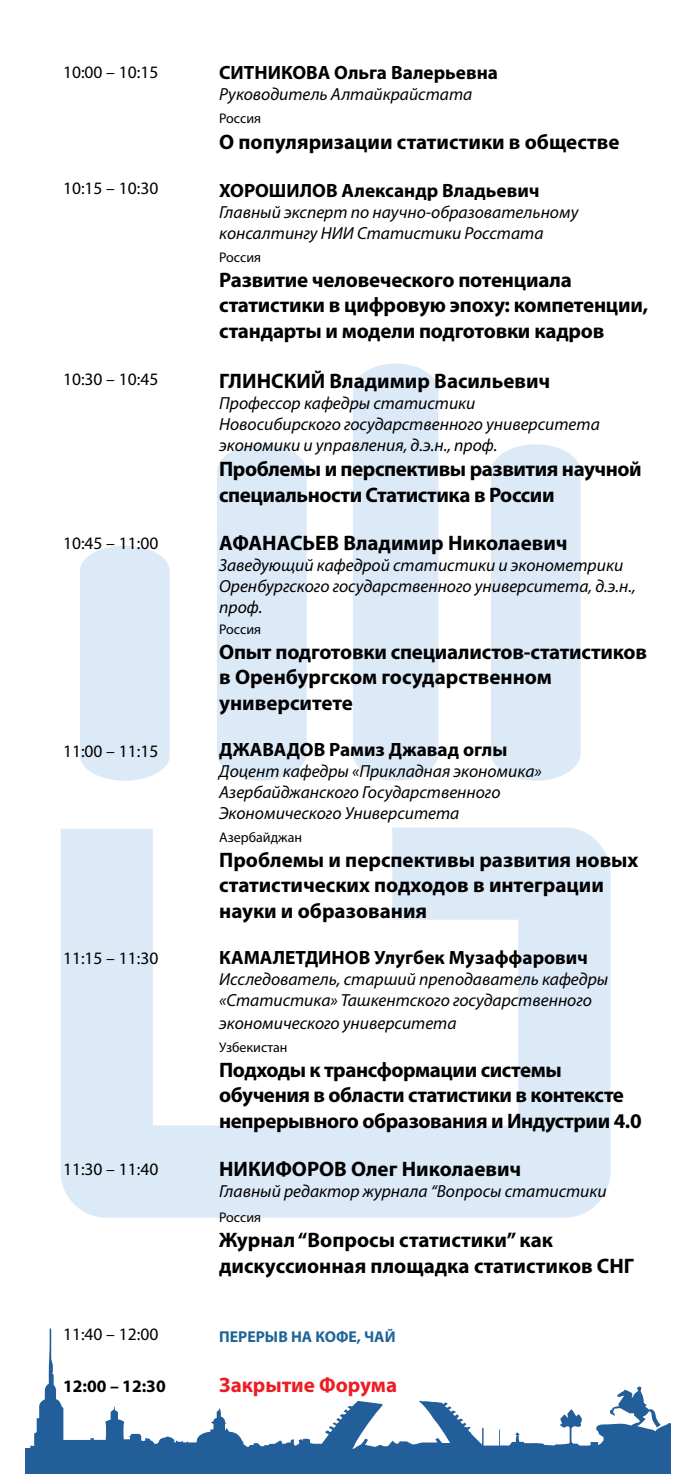
<style>
.page{position:relative;width:695px;height:1474px;background:#fff}
.page>*{position:absolute;margin:0;border:0;box-sizing:border-box;transform-origin:0 0}
.t1{font:700 21px/25.2px "Myriad Pro";letter-spacing:-.01em;color:#000}
.t2{font:700 21px "Myriad Pro";color:#ed1d24}
.t3{font:700 19.25px "Myriad Pro";color:#000}
.t4{font:italic 17.5px/21px "Myriad Pro";color:#000}
.t5{font:17.5px "Myriad Pro";color:#000}
.t6{font:700 17.5px "Myriad Pro";color:#000}
.t7{font:700 15.75px "Myriad Pro";color:#1e6498}
.t8{font:14px "Myriad Pro";color:#000}
</style>
<div class="page">
<svg style="left:61px;top:827px;width:549px;height:390px;fill:#dceaf8"></svg>
<div style="left:491px;top:444px;width:89px;height:336px;background:#dceaf8"></div>
<div style="left:353px;top:363px;width:85px;height:417px;background:#dceaf8"></div>
<div style="left:217px;top:444px;width:89px;height:336px;background:#dceaf8"></div>
<div style="left:80px;top:546px;width:90px;height:234px;background:#dceaf8"></div>
<div style="left:25px;top:1456px;width:645px;height:17px;background:#225e99"></div>
<svg style="left:25px;top:1328px;width:645px;height:128px"></svg>
<p class="t5" style="left:63px;top:61px;width:97px">10:00 – 10:15</p>
<p class="t5" style="left:63px;top:178px;width:97px">10:15 – 10:30</p>
<p class="t5" style="left:63px;top:369px;width:97px">10:30 – 10:45</p>
<p class="t5" style="left:63px;top:532px;width:97px">10:45 – 11:00</p>
<p class="t5" style="left:63px;top:740px;width:97px">11:00 – 11:15</p>
<p class="t5" style="left:63px;top:946px;width:97px">11:15 – 11:30</p>
<p class="t5" style="left:63px;top:1158px;width:97px">11:30 – 11:40</p>
<p class="t5" style="left:63px;top:1323px;width:97px">11:40 – 12:00</p>
<p class="t6" style="left:63px;top:1374px;width:104px">12:00 – 12:30</p>
<p class="t3" style="left:219px;top:60px;width:280px">СИТНИКОВА Ольга Валерьевна</p>
<p class="t4" style="left:219px;top:84px;width:254px">Руководитель Алтайкрайстата</p>
<p class="t8" style="left:219px;top:110px;width:43px">Россия</p>
<p class="t1" style="left:219px;top:128px;width:402px">О популяризации статистики в обществе</p>
<p class="t3" style="left:219px;top:178px;width:322px">ХОРОШИЛОВ Александр Владьевич</p>
<p class="t4" style="left:219px;top:201px;width:361px">Главный эксперт по научно-образовательному консалтингу НИИ Статистики Росстата</p>
<p class="t8" style="left:219px;top:249px;width:43px">Россия</p>
<p class="t1" style="left:219px;top:267px;width:430px">Развитие человеческого потенциала статистики в цифровую эпоху: компетенции, стандарты и модели подготовки кадров</p>
<p class="t1" style="left:219px;top:368px;width:332px">ГЛИНСКИЙ Владимир Васильевич</p>
<p class="t4" style="left:219px;top:392px;width:382px">Профессор кафедры статистики<br>Новосибирского государственного университета экономики и управления, д.э.н., проф.</p>
<p class="t1" style="left:219px;top:456px;width:424px">Проблемы и перспективы развития научной специальности Статистика в России</p>
<p class="t1" style="left:219px;top:529px;width:350px">АФАНАСЬЕВ Владимир Николаевич</p>
<p class="t4" style="left:219px;top:554px;width:418px">Заведующий кафедрой статистики и эконометрики<br>Оренбургского государственного университета, д.э.н., проф.</p>
<p class="t8" style="left:219px;top:620px;width:43px">Россия</p>
<p class="t1" style="left:219px;top:638px;width:429px">Опыт подготовки специалистов-статистиков в Оренбургском государственном университете</p>
<p class="t3" style="left:219px;top:736px;width:289px">ДЖАВАДОВ Рамиз Джавад oглы</p>
<p class="t4" style="left:219px;top:760px;width:324px">Доцент кафедры «Прикладная экономика»<br>Азербайджанского Государственного<br>Экономического Университета</p>
<p class="t8" style="left:219px;top:828px;width:84px">Азербайджан</p>
<p class="t1" style="left:219px;top:846px;width:421px">Проблемы и перспективы развития новых статистических подходов в интеграции науки и образования</p>
<p class="t3" style="left:219px;top:944px;width:370px">КАМАЛЕТДИНОВ Улугбек Музаффарович</p>
<p class="t4" style="left:219px;top:968px;width:390px">Исследователь, старший преподаватель кафедры «Статистика» Ташкентского государственного</p>
<p class="t4" style="left:219px;top:1012px;width:239px">экономического университета</p>
<p class="t8" style="left:219px;top:1038px;width:70px">Узбекистан</p>
<p class="t1" style="left:219px;top:1056px;width:424px">Подходы к трансформации системы обучения в области статистики в контексте непрерывного образования и Индустрии 4.0</p>
<p class="t1" style="left:219px;top:1155px;width:303px">НИКИФОРОВ Олег Николаевич</p>
<p class="t4" style="left:219px;top:1180px;width:389px">Главный редактор журнала “Вопросы статистики</p>
<p class="t8" style="left:219px;top:1208px;width:43px">Россия</p>
<p class="t1" style="left:219px;top:1226px;width:416px">Журнал “Вопросы статистики” как дискуссионная площадка статистиков СНГ</p>
<p class="t7" style="left:219px;top:1326px;width:178px">ПЕРЕРЫВ НА КОФЕ, ЧАЙ</p>
<p class="t2" style="left:219px;top:1371px;width:179px">Закрытие Форума</p>
</div>
